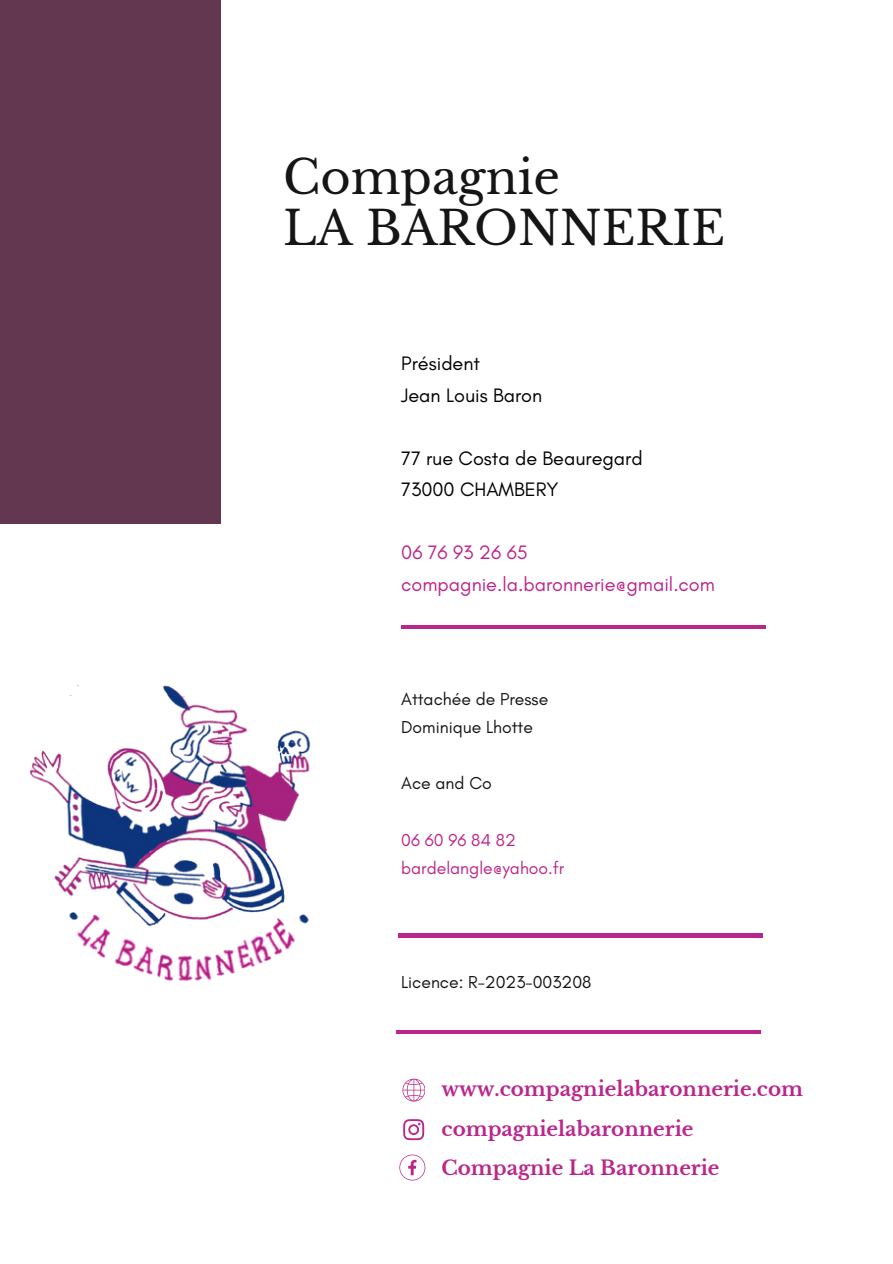
<style>
.page{position:relative;width:893px;height:1264px;background:#fff}
.page>*{position:absolute;margin:0;border:0;box-sizing:border-box;transform-origin:0 0}
.t1{font:46.35px "Libre Baskerville";color:#151515}
.t2{font:700 19.8px "Libre Baskerville";color:#bb268b}
.t3{font:19.8px "Glacial Indifference";color:#000}
.t4{font:19.8px "Glacial Indifference";color:#bb268b}
.t5{font:17.55px "Glacial Indifference";color:#151515}
.t6{font:17.55px "Glacial Indifference";color:#bb268b}
</style>
<div class="page">
<hr style="left:401px;top:625px;width:364px;height:3px;background:#bb268b">
<svg style="left:402px;top:1078px;width:23px;height:23px"></svg>
<svg style="left:403px;top:1119px;width:21px;height:21px"></svg>
<img style="left:29px;top:684px;width:282px;height:297px">
<hr style="left:398px;top:933px;width:364px;height:4px;background:#bb268b">
<svg style="left:399px;top:1154px;width:26px;height:26px"></svg>
<div style="left:0;top:0;width:220px;height:523px;background:#633750"></div>
<hr style="left:396px;top:1030px;width:365px;height:3px;background:#bb268b">
<p class="t1" style="left:283px;top:149px;width:278px">Compagnie</p>
<p class="t1" style="left:283px;top:200px;width:443px">LA BARONNERIE</p>
<p class="t3" style="left:401px;top:351px;width:80px">Président</p>
<p class="t3" style="left:401px;top:383px;width:142px">Jean Louis Baron</p>
<p class="t3" style="left:401px;top:446px;width:243px">77 rue Costa de Beauregard</p>
<p class="t3" style="left:401px;top:477px;width:159px">73000 CHAMBERY</p>
<p class="t4" style="left:401px;top:540px;width:128px">06 76 93 26 65</p>
<p class="t4" style="left:401px;top:572px;width:315px">compagnie.la.baronnerie@gmail.com</p>
<p class="t5" style="left:401px;top:688px;width:148px">Attachée de Presse</p>
<p class="t5" style="left:401px;top:716px;width:133px">Dominique Lhotte</p>
<p class="t5" style="left:401px;top:772px;width:92px">Ace and Co</p>
<p class="t6" style="left:401px;top:829px;width:116px">06 60 96 84 82</p>
<p class="t6" style="left:401px;top:857px;width:165px">bardelangle@yahoo.fr</p>
<p class="t5" style="left:401px;top:970px;width:192px">Licence: R-2023-003208</p>
<p class="t2" style="left:441px;top:1077px;width:363px">www.compagnielabaronnerie.com</p>
<p class="t2" style="left:441px;top:1116px;width:253px">compagnielabaronnerie</p>
<p class="t2" style="left:441px;top:1155px;width:279px">Compagnie La Baronnerie</p>
</div>
